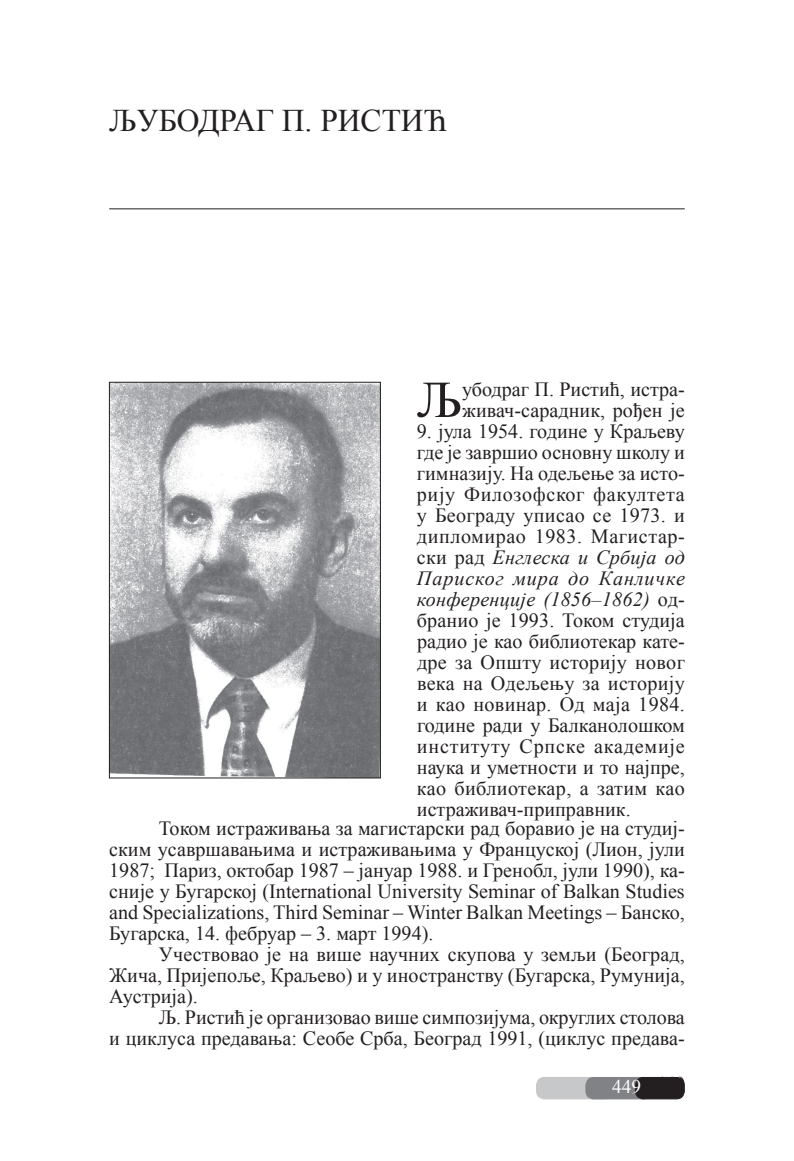
<style>
.page{position:relative;width:794px;height:1161px;background:#fff}
.page>*{position:absolute;margin:0;border:0;box-sizing:border-box;transform-origin:0 0}
.t1{font:51.8px "Times New Roman";color:#231f20}
.t2{font:31.5px "Times New Roman";color:#231f20}
.t3{font:20.12px/21px "Times New Roman";color:#231f20;text-align:justify}
.t4{font:19.25px "Times New Roman";color:#fff}
.s1{font-style:italic}
</style>
<div class="page">
<div style="left:536px;top:1077px;width:76px;height:22px;background:#c7c8ca;border-radius:8px"></div>
<div style="left:536px;top:1077px;width:77px;height:22px;border:1px solid #c7c8ca;border-radius:8px"></div>
<div style="left:586px;top:1077px;width:65px;height:22px;background:#808285;border-radius:8px"></div>
<div style="left:585px;top:1077px;width:66px;height:22px;border:1px solid #808285;border-radius:8px"></div>
<div style="left:635px;top:1077px;width:49px;height:22px;background:#231f20;border-radius:8px"></div>
<div style="left:635px;top:1077px;width:50px;height:22px;border:1px solid #231f20;border-radius:8px"></div>
<hr style="left:109px;top:208px;width:576px;height:1px;background:#231f20">
<img style="left:111px;top:384px;width:267px;height:392px">
<div style="left:109px;top:382px;width:271px;height:396px;border:1px solid #231f20"></div>
<h2 class="t2" style="left:109px;top:99px;width:339px">ЉУ-БО-ДРА-Г П. РИ-СТИ-Ћ</h2>
<h1 class="t1" style="left:417px;top:365px;width:47px">Љ</h1>
<p class="t3" style="left:462px;top:378px;width:224px">у-бо-драг П. Ри-стић, ис-тра&shy;жи-вач-са-рад-ник, ро-ђен је</p>
<p class="t3" style="left:417px;top:420px;width:269px">9. ју-ла 1954. го-ди-не у Кра-ље-ву где је за-вр-шио основ-ну шко-лу и гим-на-зи-ју. На оде-ље-ње за исто&shy;ри-ју Фи-ло-зоф-ског фа-кул-те-та у Бе-о-гра-ду упи-сао се 1973. и ди-пло-ми-рао 1983. Ма-ги-стар&shy;ски рад <span class="s1">Ен-гле-ска и Ср-би-ја од Па-ри-ског ми-ра до Кан-лич-ке кон-фе-рен-ци-је (1856–1862)</span> од&shy;бра-нио је 1993. То-ком сту-ди-ја ра-дио је као би-бли-о-те-кар ка-те&shy;дре за Оп-шту исто-ри-ју но-вог ве-ка на Оде-ље-њу за исто-ри-ју и као но-ви-нар. Од ма-ја 1984. го-ди-не ра-ди у Бал-ка-но-ло-шком ин-сти-ту-ту Срп-ске ака-де-ми-је на-у-ка и умет-но-сти и то нај-пре, као би-бли-о-те-кар, а за-тим као ис-тра-жи-вач-при-прав-ник.</p>
<p class="t3" style="left:109px;top:817px;width:577px;text-indent:50px">То-ком ис-тра-жи-ва-ња за ма-ги-стар-ски рад бо-ра-вио је на сту-диј&shy;ским уса-вр-ша-ва-њи-ма и ис-тра-жи-ва-њи-ма у Фран-цу-ској (Ли-он, јули 1987; Па-риз, октобар 1987 – јануар 1988. и Гре-нобл, јули 1990), ка&shy;сни-је у Бу-гар-ској (In-ter-na-ti-o-nal Uni-ver-sity Se-mi-nar of Bal-kan Stu-di-es and Spe-ci-a-li-za-ti-ons, Third Se-mi-nar – Win-ter Bal-kan Me-e-tings – Бан-ско, Бу-гар-ска, 14. фе-бру-ар – 3. март 1994).</p>
<p class="t3" style="left:109px;top:943px;width:577px;text-indent:50px">Уче-ство-вао је на ви-ше на-уч-них ску-по-ва у зе-мљи (Бе-о-град, Жи-ча, При-је-по-ље, Кра-ље-во) и у ино-стран-ству (Бу-гар-ска, Ру-му-ни-ја, Аустри-ја).</p>
<p class="t3" style="left:109px;top:1006px;width:577px;text-align:right">Љ. Ри-стић је ор-га-ни-зо-вао ви-ше сим-по-зи-ју-ма, окру-глих сто-ло-ва<br>и ци-клу-са пре-да-ва-ња: Се-о-бе Ср-ба, Бе-о-град 1991, (ци-клус пре-да-ва-</p>
<p class="t4" style="left:612px;top:1074px;width:74px">449 <sup>449</sup></p>
</div>
